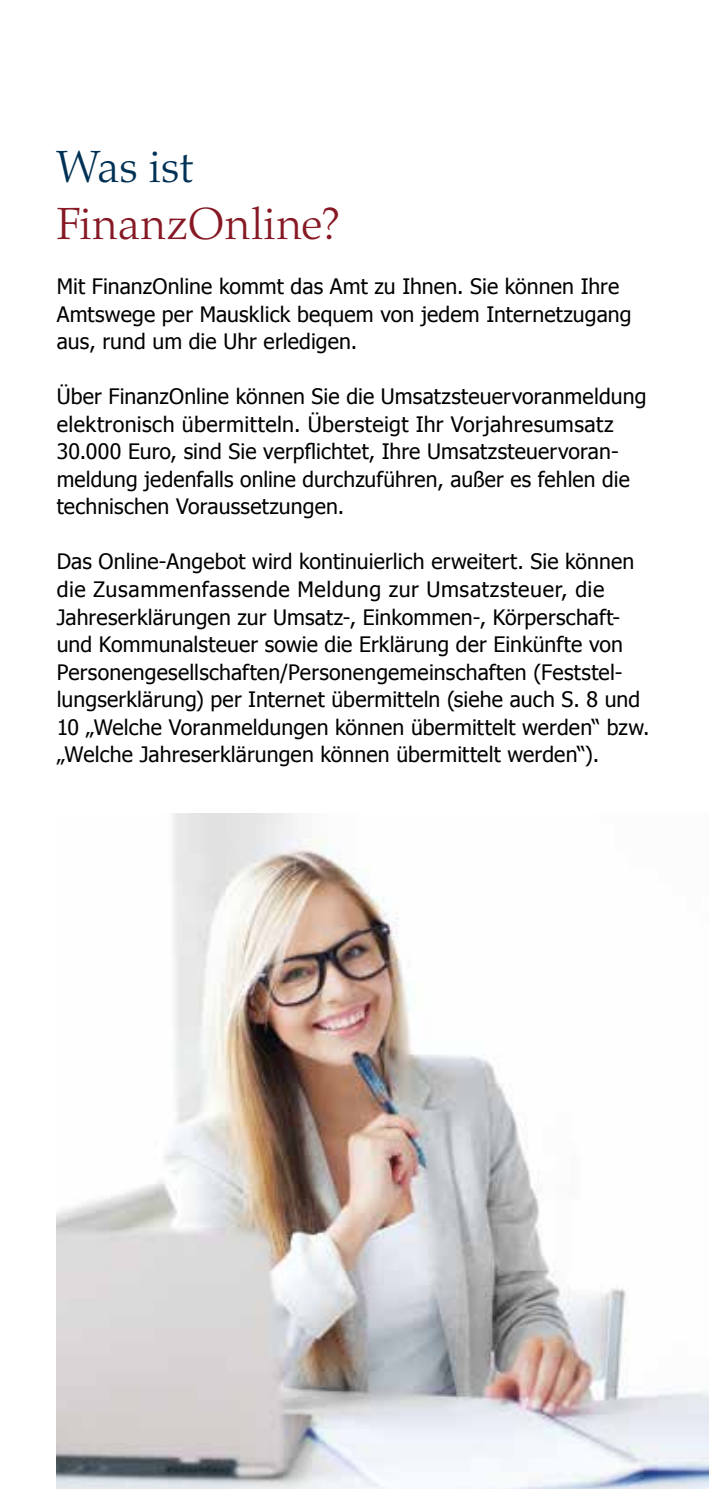
<style>
.page{position:relative;width:709px;height:1489px;background:#fff}
.page>*{position:absolute;margin:0;border:0;box-sizing:border-box;transform-origin:0 0}
.t1{font:300 45px "Palatino LT Std";letter-spacing:.015em;color:#861924}
.t2{font:300 45px "Palatino LT Std";color:#003154}
.t3{font:21.25px/27.5px "Tahoma";letter-spacing:.005em;color:#000}
</style>
<div class="page">
<img style="left:57px;top:813px;width:652px;height:675px">
<h1 class="t2" style="left:57px;top:140px;width:138px">Was ist</h1>
<h1 class="t1" style="left:57px;top:198px;width:286px">FinanzOnline?</h1>
<p class="t3" style="left:57px;top:272px;width:576px">Mit FinanzOnline kommt das Amt zu Ihnen. Sie können Ihre<br>Amtswege per Mausklick bequem von jedem Internetzugang aus, rund um die Uhr erledigen.</p>
<p class="t3" style="left:57px;top:382px;width:591px">Über FinanzOnline können Sie die Umsatzsteuervoranmeldung elektronisch übermitteln. Übersteigt Ihr Vorjahresumsatz 30.000 Euro, sind Sie verpflichtet, Ihre Umsatzsteuervoran&shy;meldung jedenfalls online durchzuführen, außer es fehlen die technischen Voraussetzungen.</p>
<p class="t3" style="left:57px;top:547px;width:594px">Das Online-Angebot wird kontinuierlich erweitert. Sie können die Zusammenfassende Meldung zur Umsatzsteuer, die Jahreserklärungen zur Umsatz-, Einkommen-, Körperschaft&shy;und Kommunalsteuer sowie die Erklärung der Einkünfte von Personengesellschaften/Personengemeinschaften (Feststel&shy;lungserklärung) per Internet übermitteln (siehe auch S. 8 und 10 „Welche Voranmeldungen können übermittelt werden“ bzw. „Welche Jahreserklärungen können übermittelt werden“).</p>
</div>
